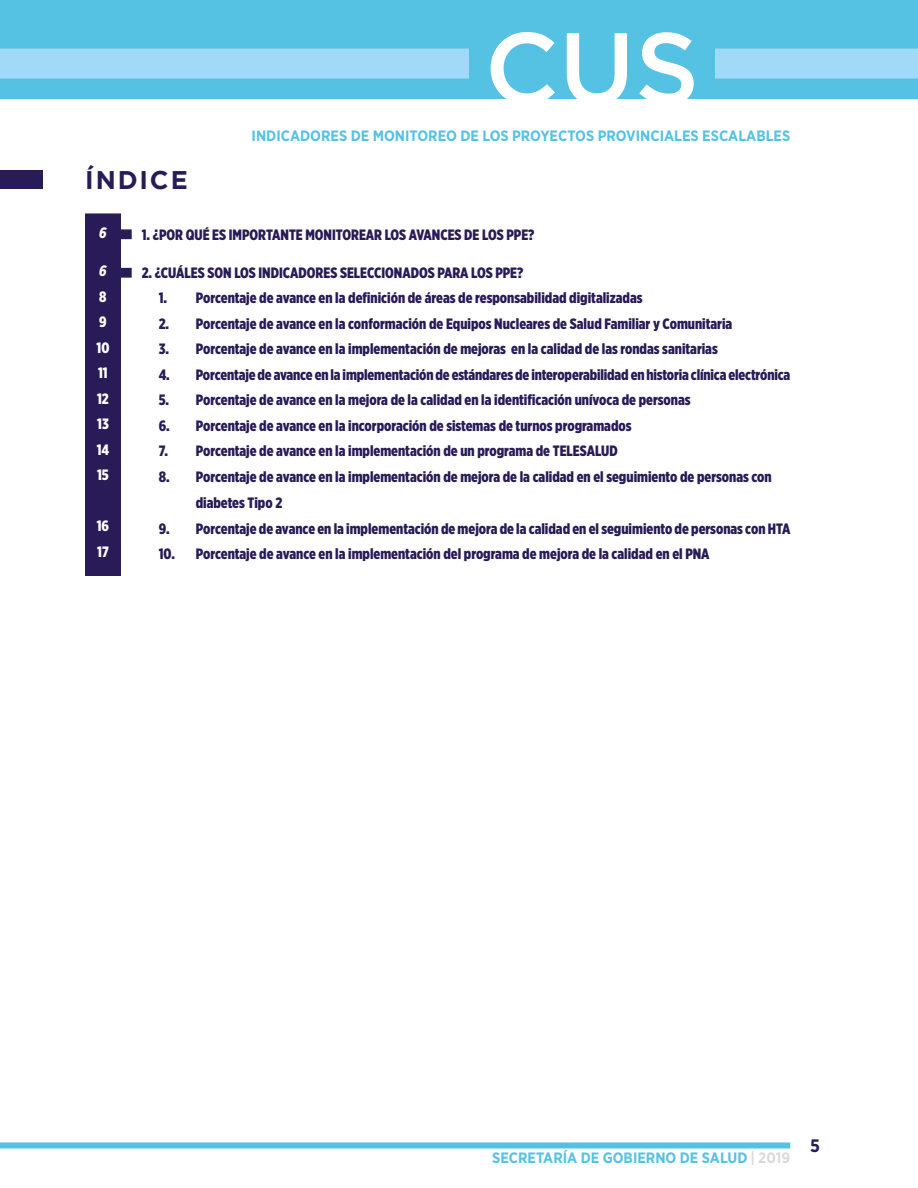
<style>
.page{position:relative;width:918px;height:1188px;background:#fff}
.page>*{position:absolute;margin:0;border:0;box-sizing:border-box;transform-origin:0 0}
.t1{font:500 100.5px "Gotham";color:#fff}
.t2{font:700 25.5px "Gotham";letter-spacing:.075em;color:#281b57}
.t3{font:700 18px "Gotham Narrow";color:#281b57}
.t4{font:900 15px/26.5px "Gotham X Narrow";color:#281b57}
.t5{font:700 15px "Gotham Narrow";color:#55c2e3}
.t6{font:900 15px/25.5px "Gotham X Narrow";color:#fff}
.t7{font:italic 900 15px "Gotham X Narrow";color:#fff}
.s1{color:#dadada}
</style>
<div class="page">
<div style="left:0;top:0;width:918px;height:99px;background:#55c2e3"></div>
<div style="left:0;top:1142px;width:790px;height:6px;background:#55c2e3"></div>
<div style="left:0;top:49px;width:918px;height:30px;background:#a1daf8"></div>
<div style="left:469px;top:18px;width:246px;height:80px;background:#55c2e3"></div>
<div style="left:85px;top:213px;width:36px;height:363px;background:#281b57"></div>
<div style="left:0;top:170px;width:43px;height:19px;background:#281b57"></div>
<div style="left:121px;top:229px;width:11px;height:10px;background:#281b57;border:2px solid #281b57"></div>
<div style="left:121px;top:268px;width:11px;height:10px;background:#281b57;border:2px solid #281b57"></div>
<h1 class="t1" style="left:485px;top:11px;width:216px">CUS</h1>
<h2 class="t2" style="left:85px;top:165px;width:104px">ÍNDICE</h2>
<p class="t5" style="left:252px;top:126px;width:540px">INDICADORES DE MONITOREO DE LOS PROYECTOS PROVINCIALES ESCALABLES</p>
<p class="t7" style="left:99px;top:223px;width:9px">6</p>
<p class="t7" style="left:99px;top:261px;width:9px">6</p>
<p class="t6" style="left:97px;top:283px;width:14px">8<br>9<br>10<br>11<br>12<br>13<br>14<br>15</p>
<p class="t6" style="left:97px;top:513px;width:14px">16<br>17</p>
<p class="t4" style="left:142px;top:221px;width:394px">1. ¿POR QUÉ ES IMPORTANTE MONITOREAR LOS AVANCES DE LOS PPE?</p>
<p class="t4" style="left:142px;top:259px;width:383px">2. ¿CUÁLES SON LOS INDICADORES SELECCIONADOS PARA LOS PPE?</p>
<p class="t4" style="left:159px;top:285px;width:485px">1. Porcentaje de avance en la definición de áreas de responsabilidad digitalizadas</p>
<p class="t4" style="left:159px;top:310px;width:575px">2. Porcentaje de avance en la conformación de Equipos Nucleares de Salud Familiar y Comunitaria</p>
<p class="t4" style="left:159px;top:336px;width:561px">3. Porcentaje de avance en la implementación de mejoras en la calidad de las rondas sanitarias</p>
<p class="t4" style="left:159px;top:361px;width:633px">4. Porcentaje de avance en la implementación de estándares de interoperabilidad en historia clínica electrónica</p>
<p class="t4" style="left:159px;top:387px;width:533px">5. Porcentaje de avance en la mejora de la calidad en la identificación unívoca de personas</p>
<p class="t4" style="left:159px;top:412px;width:474px">6. Porcentaje de avance en la incorporación de sistemas de turnos programados</p>
<p class="t4" style="left:159px;top:438px;width:460px">7. Porcentaje de avance en la implementación de un programa de TELESALUD</p>
<p class="t4" style="left:196px;top:463px;width:578px;text-indent:-37px">8. Porcentaje de avance en la implementación de mejora de la calidad en el seguimiento de personas con diabetes Tipo 2</p>
<p class="t4" style="left:159px;top:515px;width:633px">9. Porcentaje de avance en la implementación de mejora de la calidad en el seguimiento de personas con HTA</p>
<p class="t4" style="left:159px;top:541px;width:552px">10. Porcentaje de avance en la implementación del programa de mejora de la calidad en el PNA</p>
<p class="t5" style="left:492px;top:1148px;width:300px">SECRETARÍA DE GOBIERNO DE SALUD <span class="s1">| 2019</span></p>
<p class="t3" style="left:810px;top:1134px;width:11px">5</p>
</div>
